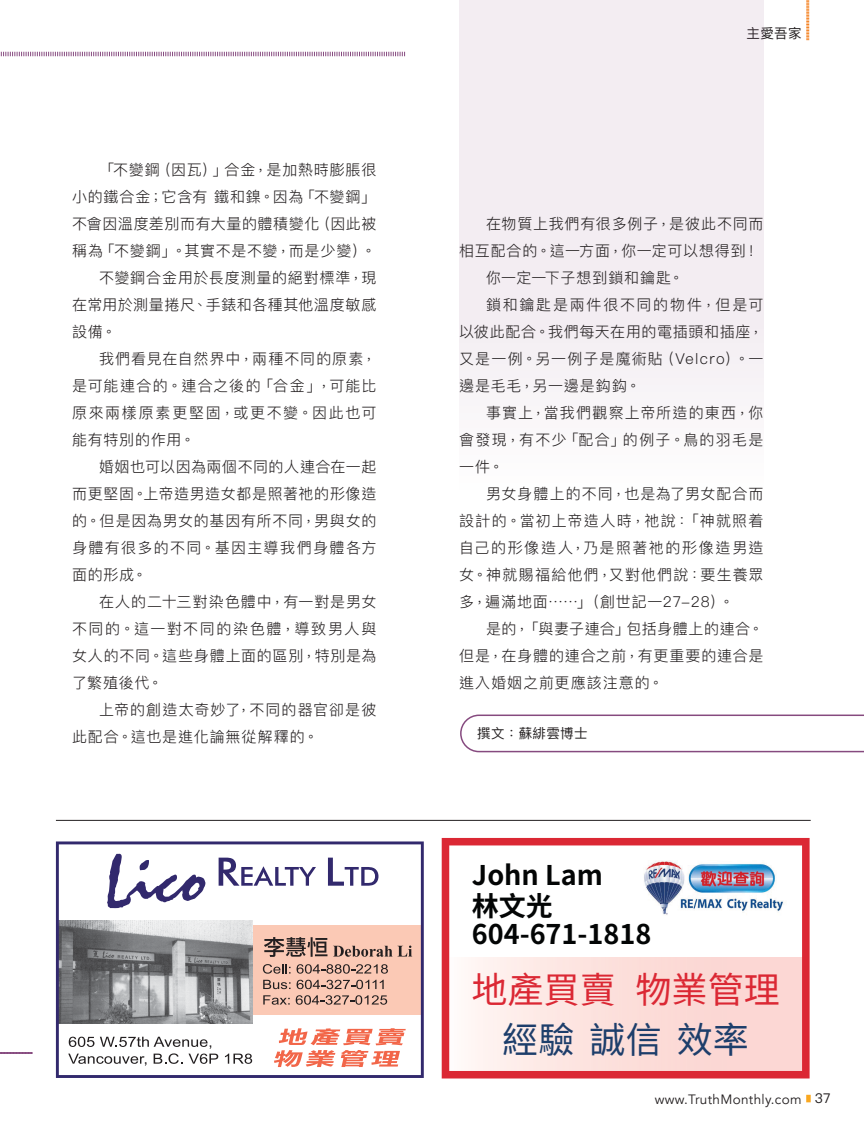
<style>
.page{position:relative;width:864px;height:1134px;background:#fff}
.page>*{position:absolute;margin:0;border:0;box-sizing:border-box;transform-origin:0 0}
.t1{font:36.15px/49.7px "Noto Sans TC";color:#db2834;text-align:center}
.t2{font:700 27.15px/30.5px "Noto Sans TC";color:#030505}
.Body_Paragraph_v1_LIGHT_75{font:300 15px/27px "Ping Fang TC";letter-spacing:.06em;color:#231f20;text-align:justify}
.t3{font:13.5px "Avenir";letter-spacing:.025em;color:#231f20}
.Footer_Left_-_Chinese{font:13.5px "Ping Fang TC";letter-spacing:.025em;color:#231f20}
.s1{color:#1d3e6b}
.s2{font-family:"Ping Fang TC"}
</style>
<div class="page">
<svg style="left:806px;top:1095px;width:5px;height:7px"></svg>
<svg style="left:806px;top:0;width:3px;height:40px"></svg>
<div style="left:459px;top:0;width:305px;height:502px;background:linear-gradient(to right,#f5f0f4,#f5f0f4)"></div>
<svg style="left:460px;top:714px;width:404px;height:39px"></svg>
<svg style="left:442px;top:838px;width:368px;height:240px"></svg>
<img style="left:643px;top:861px;width:143px;height:55px">
<svg style="left:56px;top:841px;width:368px;height:237px"></svg>
<svg style="left:274px;top:1028px;width:132px;height:39px"></svg>
<svg style="left:219px;top:858px;width:97px;height:28px"></svg>
<svg style="left:328px;top:858px;width:50px;height:28px"></svg>
<svg style="left:264px;top:937px;width:63px;height:20px"></svg>
<svg style="left:333px;top:946px;width:79px;height:11px"></svg>
<img style="left:56px;top:924px;width:5px;height:3px">
<img style="left:56px;top:844px;width:7px;height:80px">
<svg style="left:105px;top:853px;width:101px;height:57px"></svg>
<hr style="left:56px;top:820px;width:755px;height:1px;background:#231f20">
<svg style="left:0;top:51px;width:405px;height:6px"></svg>
<svg style="left:0;top:1052px;width:33px;height:2px"></svg>
<p class="Body_Paragraph_v1_LIGHT_75" style="left:72px;top:155px;width:306px;text-indent:27px">「不變鋼（因瓦）」合金，是加熱時膨脹很小的鐵合金；它含有 鐵和鎳。因為「不變鋼」不會因溫度差別而有大量的體積變化（因此被稱為「不變鋼」。其實不是不變，而是少變）。</p>
<p class="Body_Paragraph_v1_LIGHT_75" style="left:72px;top:263px;width:306px;text-indent:27px">不變鋼合金用於長度測量的絕對標準，現在常用於測量捲尺、手錶和各種其他溫度敏感設備。</p>
<p class="Body_Paragraph_v1_LIGHT_75" style="left:72px;top:344px;width:306px;text-indent:27px">我們看見在自然界中，兩種不同的原素，是可能連合的。連合之後的「合金」，可能比原來兩樣原素更堅固，或更不變。因此也可能有特別的作用。</p>
<p class="Body_Paragraph_v1_LIGHT_75" style="left:72px;top:452px;width:306px;text-indent:27px">婚姻也可以因為兩個不同的人連合在一起而更堅固。上帝造男造女都是照著祂的形像造的。但是因為男女的基因有所不同，男與女的身體有很多的不同。基因主導我們身體各方面的形成。</p>
<p class="Body_Paragraph_v1_LIGHT_75" style="left:72px;top:587px;width:306px;text-indent:27px">在人的二十三對染色體中，有一對是男女不同的。這一對不同的染色體，導致男人與女人的不同。這些身體上面的區別，特別是為了繁殖後代。</p>
<p class="Body_Paragraph_v1_LIGHT_75" style="left:72px;top:695px;width:306px;text-indent:27px">上帝的創造太奇妙了，不同的器官卻是彼此配合。這也是進化論無從解釋的。</p>
<p class="Footer_Left_-_Chinese" style="left:747px;top:25px;width:57px">主愛吾家</p>
<p class="Body_Paragraph_v1_LIGHT_75" style="left:459px;top:209px;width:306px;text-indent:27px">在物質上我們有很多例子，是彼此不同而相互配合的。這一方面，你一定可以想得到！</p>
<p class="Body_Paragraph_v1_LIGHT_75" style="left:486px;top:263px;width:199px">你一定一下子想到鎖和鑰匙。</p>
<p class="Body_Paragraph_v1_LIGHT_75" style="left:459px;top:290px;width:306px;text-indent:27px">鎖和鑰匙是兩件很不同的物件，但是可以彼此配合。我們每天在用的電插頭和插座，又是一例。另一例子是魔術貼（Velcro）。一邊是毛毛，另一邊是鈎鈎。</p>
<p class="Body_Paragraph_v1_LIGHT_75" style="left:459px;top:398px;width:306px;text-indent:27px">事實上，當我們觀察上帝所造的東西，你會發現，有不少「配合」的例子。鳥的羽毛是一件。</p>
<p class="Body_Paragraph_v1_LIGHT_75" style="left:459px;top:479px;width:306px;text-indent:27px">男女身體上的不同，也是為了男女配合而設計的。當初上帝造人時，祂說：「神就照着自己的形像造人，乃是照著祂的形像造男造女。神就賜福給他們，又對他們說：要生養眾多，遍滿地面⋯⋯」（創世記一27-28）。</p>
<p class="Body_Paragraph_v1_LIGHT_75" style="left:459px;top:614px;width:306px;text-indent:27px">是的，「與妻子連合」包括身體上的連合。但是，在身體的連合之前，有更重要的連合是進入婚姻之前更應該注意的。</p>
<p class="Footer_Left_-_Chinese" style="left:477px;top:725px;width:112px">撰文：蘇緋雲博士</p>
<p class="t2" style="left:472px;top:861px;width:133px">John Lam林文光</p>
<p class="t2" style="left:472px;top:919px;width:181px">604-671-1818</p>
<p class="t1" style="left:471px;top:966px;width:310px">地產買賣物業管理<span class="s1">經驗誠信效率</span></p>
<p class="t3" style="left:655px;top:1091px;width:177px">www.TruthMonthly.com <span class="s2">37</span></p>
</div>
